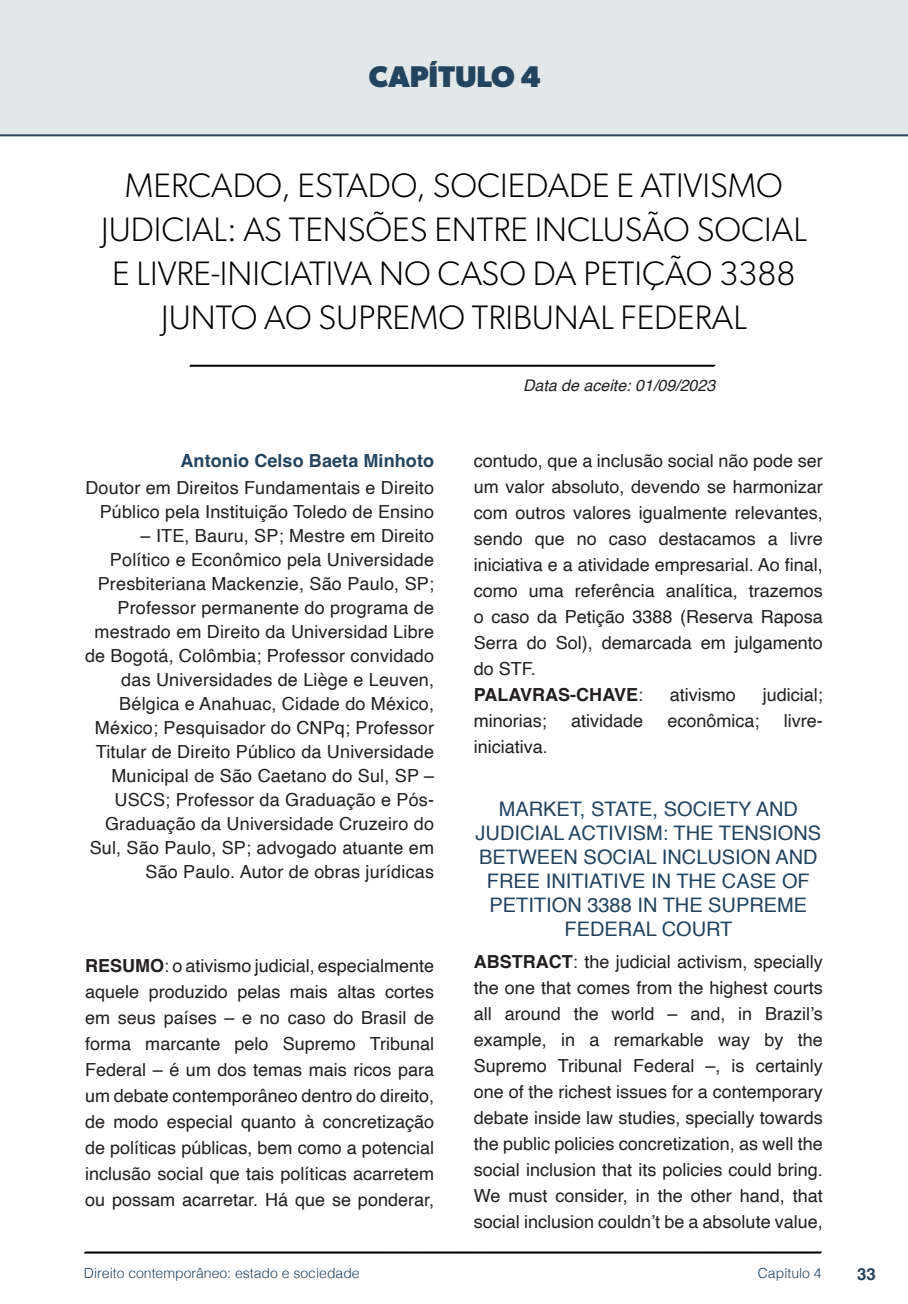
<style>
.page{position:relative;width:908px;height:1304px;background:#fff}
.page>*{position:absolute;margin:0;border:0;box-sizing:border-box;transform-origin:0 0}
.t1{font:300 34px/44px "Gibson";color:#000;text-align:center}
.t2{font:700 30px "Gibson";color:#23445f}
.t3{font:20px/24px "Helvetica";color:#23445f;text-align:center}
.t4{font:18px/26px "Helvetica";letter-spacing:.01em;color:#231f20;text-align:right}
.t5{font:700 18px "Helvetica";letter-spacing:.005em;color:#23445f}
.t6{font:700 16.8px "Helvetica";color:#23445f}
.t7{font:italic 16px "Helvetica";color:#231f20}
.t8{font:300 14px "Helvetica";color:#23445f}
.s1{font-weight:700}
</style>
<div class="page">
<svg style="left:84px;top:1251px;width:737px;height:3px;background:#515151"></svg>
<svg style="left:189px;top:364px;width:526px;height:3px;background:#4f4f4f"></svg>
<div style="left:0;top:0;width:907px;height:136px;background:#e2e7e9"></div>
<div style="left:44px;top:72px;width:68px;height:61px;background:#e2e7e9"></div>
<h2 class="t2" style="left:369px;top:58px;width:173px">CAPÍTULO 4</h2>
<h1 class="t1" style="left:101px;top:163px;width:706px">MERCADO, ESTADO, SOCIEDADE E ATIVISMO JUDICIAL: AS TENSÕES ENTRE INCLUSÃO SOCIAL E LIVRE-INICIATIVA NO CASO DA PETIÇÃO 3388<br>JUNTO AO SUPREMO TRIBUNAL FEDERAL</h1>
<p class="t5" style="left:180px;top:450px;width:255px">Antonio Celso Baeta Minhoto</p>
<p class="t4" style="left:85px;top:477px;width:350px;line-height:24px">Doutor em Direitos Fundamentais e Direito<br>Público pela Instituição Toledo de Ensino</p>
<p class="t4" style="left:85px;top:525px;width:350px;line-height:24px">– ITE, Bauru, SP; Mestre em Direito Político e Econômico pela Universidade Presbiteriana Mackenzie, São Paulo, SP; Professor permanente do programa de mestrado em Direito da Universidad Libre de Bogotá, Colômbia; Professor convidado das Universidades de Liège e Leuven, Bélgica e Anahuac, Cidade do México, México; Pesquisador do CNPq; Professor Titular de Direito Público da Universidade Municipal de São Caetano do Sul, SP – USCS; Professor da Graduação e Pós-Graduação da Universidade Cruzeiro do Sul, São Paulo, SP; advogado atuante em São Paulo. Autor de obras jurídicas</p>
<p class="t4" style="left:85px;top:954px;width:350px;text-align:justify"><span class="s1">RESUMO</span>: o ativismo judicial, especialmente aquele produzido pelas mais altas cortes em seus países – e no caso do Brasil de forma marcante pelo Supremo Tribunal Federal – é um dos temas mais ricos para um debate contemporâneo dentro do direito, de modo especial quanto à concretização de políticas públicas, bem como a potencial inclusão social que tais políticas acarretem ou possam acarretar. Há que se ponderar,</p>
<p class="t7" style="left:523px;top:373px;width:194px">Data de aceite: 01/09/2023</p>
<p class="t4" style="left:473px;top:448px;width:350px;text-align:left">contudo, que a inclusão social não pode ser um valor absoluto, devendo se harmonizar com outros valores igualmente relevantes, sendo que no caso destacamos a livre iniciativa e a atividade empresarial. Ao final, como uma referência analítica, trazemos o caso da Petição 3388 (Reserva Raposa Serra do Sol), demarcada em julgamento do STF.<br><span class="s1">PALAVRAS-CHAVE</span>:</p>
<p class="t4" style="left:669px;top:682px;width:68px">ativismo</p>
<p class="t4" style="left:762px;top:682px;width:62px">judicial;</p>
<p class="t4" style="left:473px;top:708px;width:75px">minorias;</p>
<p class="t4" style="left:571px;top:708px;width:74px">atividade</p>
<p class="t4" style="left:667px;top:708px;width:94px">econômica;</p>
<p class="t4" style="left:783px;top:708px;width:40px">livre-</p>
<p class="t4" style="left:473px;top:734px;width:76px">iniciativa.</p>
<p class="t3" style="left:475px;top:798px;width:347px">MARKET, STATE, SOCIETY AND<br>JUDICIAL ACTIVISM: THE TENSIONS<br>BETWEEN SOCIAL INCLUSION AND<br>FREE INITIATIVE IN THE CASE OF<br>PETITION 3388 IN THE SUPREME<br>FEDERAL COURT</p>
<p class="t4" style="left:473px;top:949px;width:350px;text-align:justify"><span class="s1">ABSTRACT</span>: the judicial activism, specially the one that comes from the highest courts all around the world – and, in Brazil’s example, in a remarkable way by the Supremo Tribunal Federal –, is certainly one of the richest issues for a contemporary debate inside law studies, specially towards the public policies concretization, as well the social inclusion that its policies could bring.<br>We must consider, in the other hand, that social inclusion couldn’t be a absolute value,</p>
<p class="t8" style="left:84px;top:1261px;width:277px">Direito contemporâneo: estado e sociedade</p>
<p class="t8" style="left:757px;top:1261px;width:65px">Capítulo 4</p>
<p class="t6" style="left:856px;top:1264px;width:20px">33</p>
</div>
